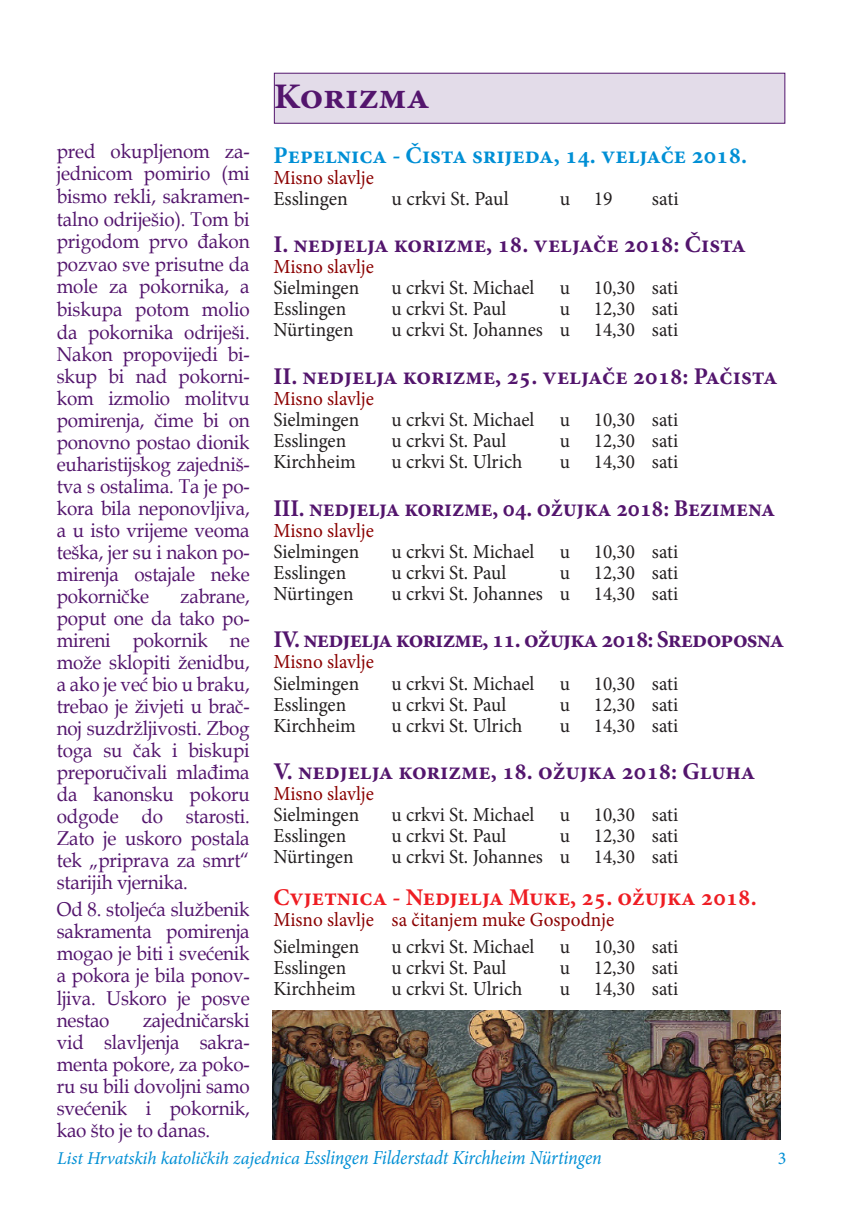
<style>
.page{position:relative;width:857px;height:1225px;background:#fff}
.page>*{position:absolute;margin:0;border:0;box-sizing:border-box;transform-origin:0 0}
.t1{font:700 36px "Minion Pro";letter-spacing:-.005em;color:#53156d;scale:1.06 1}
.t2{font:700 24px "Minion Pro";letter-spacing:-.01em;color:#53156d}
.t3{font:700 24px "Minion Pro";letter-spacing:-.035em;color:#53156d}
.t4{font:700 24px "Minion Pro";letter-spacing:-.01em;color:#53156d;scale:.96 1}
.t5{font:700 24px "Minion Pro";color:#008fd5}
.t6{font:700 24px "Minion Pro";color:#ee1d23}
.t7{font:20px/22px "Book Antiqua";letter-spacing:-.01em;color:#53156d;text-align:justify;scale:.94 1}
.t8{font:20px "Minion Pro";color:#231f20;scale:.96 1}
.t9{font:20px "Minion Pro";letter-spacing:-.005em;color:#8b0202;scale:.96 1}
.t10{font:20px "Minion Pro";color:#231f20}
.t11{font:italic 19.8px "Minion Pro";letter-spacing:-.01em;color:#008fd5;scale:.91 1}
.t12{font:18px "Minion Pro";color:#008fd5}
.s1{font-size:18px}
</style>
<div class="page">
<div style="left:274px;top:73px;width:511px;height:51px;background:#e3dce9;border:1px solid #53156d"></div>
<img style="left:272px;top:1010px;width:508px;height:130px">
<p class="t7" style="left:57px;top:139px;width:207px">pred okupljenom za&shy;jednicom pomirio (mi bismo rekli, sakramen&shy;talno odriješio). Tom bi prigodom prvo đakon pozvao sve prisutne da mole za pokornika, a biskupa potom molio da pokornika odriješi.<br>Nakon propovijedi bi&shy;skup bi nad pokorni&shy;kom izmolio molitvu pomirenja, čime bi on ponovno postao dionik euharistijskog zajedniš&shy;tva s ostalima. Ta je po&shy;kora bila neponovljiva, a u isto vrijeme veoma teška, jer su i nakon po&shy;mirenja ostajale neke pokorničke</p>
<p class="t7" style="left:57px;top:584px;width:207px;text-indent:123px">zabrane, poput one da tako po&shy;mireni pokornik ne može sklopiti ženidbu, a ako je već bio u braku, trebao je živjeti u brač&shy;noj suzdržljivosti. Zbog toga su čak i biskupi preporučivali mlađima da kanonsku pokoru odgode do starosti.<br>Zato je uskoro postala tek „priprava za smrt“ starijih vjernika.</p>
<p class="t7" style="left:57px;top:898px;width:207px">Od 8. stoljeća službenik sakramenta pomirenja mogao je biti i svećenik a pokora je bila ponov&shy;ljiva. Uskoro je posve nestao</p>
<p class="t7" style="left:57px;top:1008px;width:207px;text-indent:86px">zajedničarski vid slavljenja sakra&shy;menta pokore, za poko&shy;ru su bili dovoljni samo svećenik i pokornik, kao što je to danas.</p>
<h1 class="t1" style="left:274px;top:71px;width:149px">Korizma</h1>
<p class="t5" style="left:273px;top:138px;width:475px">Pepelnica - Čista srijeda, 14. veljače 2018.</p>
<p class="t9" style="left:273px;top:164px;width:106px">Misno slavlje</p>
<p class="t10" style="left:273px;top:185px;width:76px">Esslingen</p>
<p class="t10" style="left:391px;top:185px;width:119px">u crkvi St. Paul</p>
<p class="t10" style="left:559px;top:185px;width:54px">u 19</p>
<p class="t10" style="left:651px;top:185px;width:28px">sati</p>
<p class="t2" style="left:273px;top:228px;width:474px">I. nedjelja korizme, 18. veljače 2018: Čista</p>
<p class="t9" style="left:273px;top:253px;width:106px">Misno slavlje</p>
<p class="t8" style="left:273px;top:274px;width:91px">Sielmingen</p>
<p class="t8" style="left:391px;top:274px;width:150px">u crkvi St. Michael</p>
<p class="t8" style="left:559px;top:274px;width:125px">u 10,30 sati</p>
<p class="t8" style="left:273px;top:295px;width:77px">Esslingen</p>
<p class="t8" style="left:391px;top:295px;width:121px">u crkvi St. Paul</p>
<p class="t8" style="left:559px;top:295px;width:125px">u 12,30 sati</p>
<p class="t8" style="left:273px;top:316px;width:85px">Nürtingen</p>
<p class="t8" style="left:391px;top:316px;width:300px">u crkvi St. Johannes u 14,30 sati</p>
<p class="t2" style="left:273px;top:359px;width:505px">II. nedjelja korizme, 25. veljače 2018: Pačista</p>
<p class="t9" style="left:273px;top:385px;width:106px">Misno slavlje</p>
<p class="t8" style="left:273px;top:406px;width:91px">Sielmingen</p>
<p class="t8" style="left:391px;top:406px;width:150px">u crkvi St. Michael</p>
<p class="t8" style="left:559px;top:406px;width:125px">u 10,30 sati</p>
<p class="t8" style="left:273px;top:427px;width:77px">Esslingen</p>
<p class="t8" style="left:391px;top:427px;width:121px">u crkvi St. Paul</p>
<p class="t8" style="left:559px;top:427px;width:125px">u 12,30 sati</p>
<p class="t8" style="left:273px;top:448px;width:87px">Kirchheim</p>
<p class="t8" style="left:391px;top:448px;width:137px">u crkvi St. Ulrich</p>
<p class="t8" style="left:559px;top:448px;width:125px">u 14,30 sati</p>
<p class="t4" style="left:273px;top:491px;width:524px">III. nedjelja korizme, 04. ožujka 2018: Bezimena</p>
<p class="t9" style="left:273px;top:517px;width:106px">Misno slavlje</p>
<p class="t8" style="left:273px;top:538px;width:91px">Sielmingen</p>
<p class="t8" style="left:391px;top:538px;width:150px">u crkvi St. Michael</p>
<p class="t8" style="left:559px;top:538px;width:125px">u 10,30 sati</p>
<p class="t8" style="left:273px;top:559px;width:77px">Esslingen</p>
<p class="t8" style="left:391px;top:559px;width:121px">u crkvi St. Paul</p>
<p class="t8" style="left:559px;top:559px;width:125px">u 12,30 sati</p>
<p class="t8" style="left:273px;top:580px;width:85px">Nürtingen</p>
<p class="t8" style="left:391px;top:580px;width:300px">u crkvi St. Johannes u 14,30 sati</p>
<p class="t3" style="left:273px;top:623px;width:512px">IV. nedjelja korizme, 11. ožujka 2018: Sredoposna</p>
<p class="t9" style="left:273px;top:648px;width:106px">Misno slavlje</p>
<p class="t8" style="left:273px;top:669px;width:91px">Sielmingen</p>
<p class="t8" style="left:391px;top:669px;width:150px">u crkvi St. Michael</p>
<p class="t8" style="left:559px;top:669px;width:125px">u 10,30 sati</p>
<p class="t8" style="left:273px;top:690px;width:77px">Esslingen</p>
<p class="t8" style="left:391px;top:690px;width:121px">u crkvi St. Paul</p>
<p class="t8" style="left:559px;top:690px;width:125px">u 12,30 sati</p>
<p class="t8" style="left:273px;top:711px;width:87px">Kirchheim</p>
<p class="t8" style="left:391px;top:711px;width:137px">u crkvi St. Ulrich</p>
<p class="t8" style="left:559px;top:711px;width:125px">u 14,30 sati</p>
<p class="t2" style="left:273px;top:754px;width:483px">V. nedjelja korizme, 18. ožujka 2018: Gluha</p>
<p class="t9" style="left:273px;top:780px;width:106px">Misno slavlje</p>
<p class="t8" style="left:273px;top:801px;width:91px">Sielmingen</p>
<p class="t8" style="left:391px;top:801px;width:150px">u crkvi St. Michael</p>
<p class="t8" style="left:559px;top:801px;width:125px">u 10,30 sati</p>
<p class="t8" style="left:273px;top:822px;width:77px">Esslingen</p>
<p class="t8" style="left:391px;top:822px;width:121px">u crkvi St. Paul</p>
<p class="t8" style="left:559px;top:822px;width:125px">u 12,30 sati</p>
<p class="t8" style="left:273px;top:843px;width:85px">Nürtingen</p>
<p class="t8" style="left:391px;top:843px;width:300px">u crkvi St. Johannes u 14,30 sati</p>
<p class="t6" style="left:273px;top:880px;width:484px">Cvjetnica - Nedjelja Muke, 25. ožujka 2018.</p>
<p class="t9" style="left:273px;top:906px;width:356px">Misno slavlje sa čitanjem muke Gospodnje</p>
<p class="t8" style="left:273px;top:933px;width:91px">Sielmingen</p>
<p class="t8" style="left:391px;top:933px;width:150px">u crkvi St. Michael</p>
<p class="t8" style="left:559px;top:933px;width:125px">u 10,30 sati</p>
<p class="t8" style="left:273px;top:954px;width:77px">Esslingen</p>
<p class="t8" style="left:391px;top:954px;width:121px">u crkvi St. Paul</p>
<p class="t8" style="left:559px;top:954px;width:125px">u 12,30 sati</p>
<p class="t8" style="left:273px;top:975px;width:87px">Kirchheim</p>
<p class="t8" style="left:391px;top:975px;width:137px">u crkvi St. Ulrich</p>
<p class="t8" style="left:559px;top:975px;width:125px">u 14,30 sati</p>
<p class="t11" style="left:57px;top:1144px;width:599px"><span class="s1">List Hrvatskih katoličkih zajednica</span> Esslingen Filderstadt Kirchheim Nürtingen</p>
<p class="t12" style="left:777px;top:1146px;width:10px">3</p>
</div>
